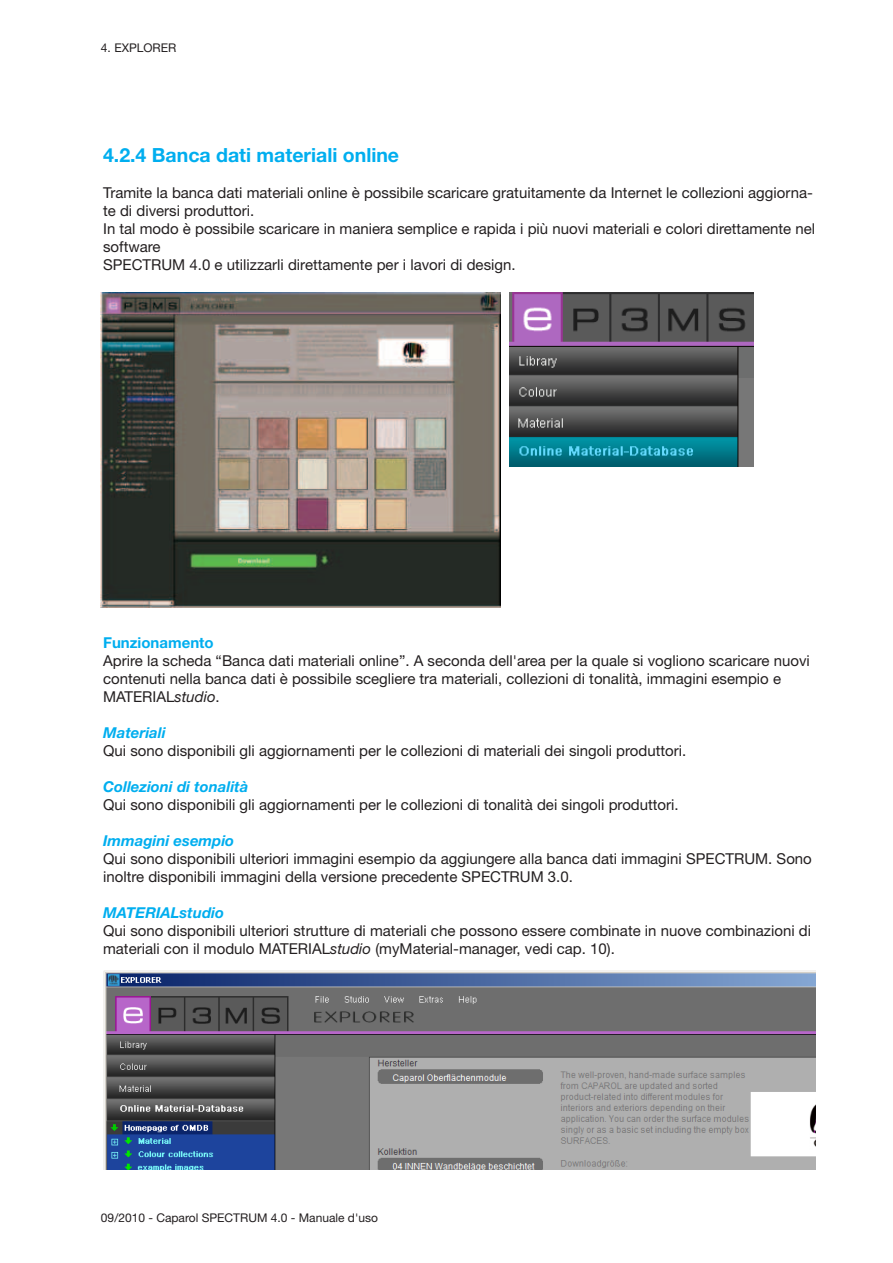
<style>
.page{position:relative;width:893px;height:1263px;background:#fff}
.page>*{position:absolute;margin:0;border:0;box-sizing:border-box;transform-origin:0 0}
.t1{font:700 19.5px "Helvetica Neue LT";color:#00aeef}
.t2{font:15px/18px "Helvetica Neue LT";color:#231f20}
.t3{font:italic 700 15px "Helvetica Neue LT";color:#00aeef}
.t4{font:700 15px "Helvetica Neue LT";color:#00aeef}
.t5{font:12px "Helvetica Neue LT";color:#231f20}
.s1{font-style:italic}
</style>
<div class="page">
<img style="left:103px;top:970px;width:713px;height:199px">
<img style="left:101px;top:292px;width:399px;height:316px">
<img style="left:509px;top:292px;width:244px;height:174px">
<p class="t5" style="left:101px;top:41px;width:77px">4. EXPLORER</p>
<h1 class="t1" style="left:103px;top:143px;width:298px">4.2.4 Banca dati materiali online</h1>
<p class="t2" style="left:103px;top:183px;width:714px">Tramite la banca dati materiali online è possibile scaricare gratuitamente da Internet le collezioni aggiorna&shy;te di diversi produttori.<br>In tal modo è possibile scaricare in maniera semplice e rapida i più nuovi materiali e colori direttamente nel software<br>SPECTRUM 4.0 e utilizzarli direttamente per i lavori di design.</p>
<p class="t4" style="left:103px;top:633px;width:112px">Funzionamento</p>
<p class="t2" style="left:103px;top:651px;width:708px">Aprire la scheda “Banca dati materiali online”. A seconda dell'area per la quale si vogliono scaricare nuovi contenuti nella banca dati è possibile scegliere tra materiali, collezioni di tonalità, immagini esempio e<br>MATERIAL<span class="s1">studio</span>.</p>
<p class="t3" style="left:103px;top:723px;width:64px">Materiali</p>
<p class="t2" style="left:103px;top:741px;width:585px">Qui sono disponibili gli aggiornamenti per le collezioni di materiali dei singoli produttori.</p>
<p class="t3" style="left:103px;top:777px;width:147px">Collezioni di tonalità</p>
<p class="t2" style="left:103px;top:795px;width:577px">Qui sono disponibili gli aggiornamenti per le collezioni di tonalità dei singoli produttori.</p>
<p class="t3" style="left:103px;top:831px;width:133px">Immagini esempio</p>
<p class="t2" style="left:103px;top:849px;width:710px">Qui sono disponibili ulteriori immagini esempio da aggiungere alla banca dati immagini SPECTRUM. Sono inoltre disponibili immagini della versione precedente SPECTRUM 3.0.</p>
<p class="t3" style="left:103px;top:903px;width:122px">MATERIALstudio</p>
<p class="t2" style="left:103px;top:921px;width:709px">Qui sono disponibili ulteriori strutture di materiali che possono essere combinate in nuove combinazioni di materiali con il modulo MATERIAL<span class="s1">studio</span> (myMaterial-manager, vedi cap. 10).</p>
<p class="t5" style="left:101px;top:1210px;width:278px">09/2010 - Caparol SPECTRUM 4.0 - Manuale d'uso</p>
</div>
